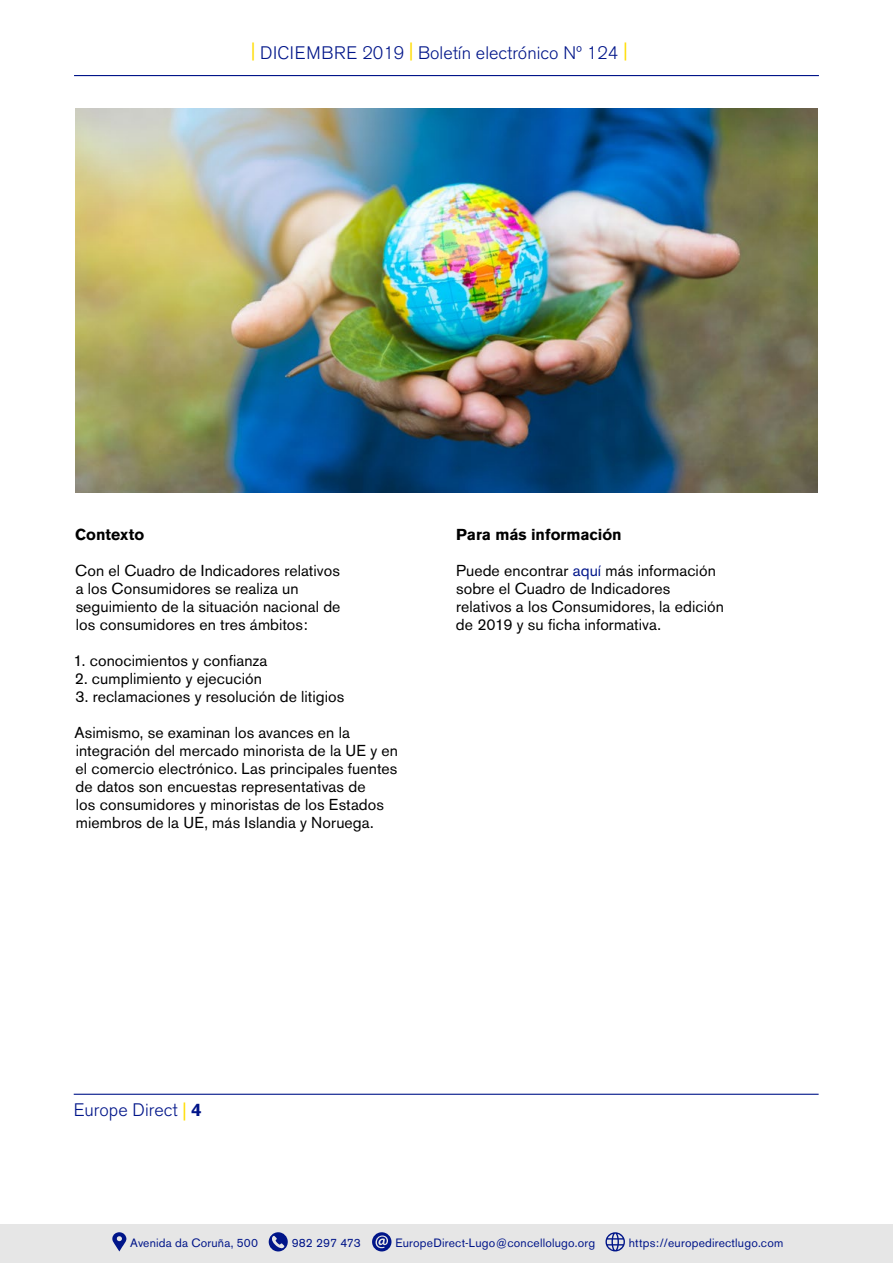
<style>
.page{position:relative;width:893px;height:1263px;background:#fff}
.page>*{position:absolute;margin:0;border:0;box-sizing:border-box;transform-origin:0 0}
.t1{font:300 18px "Akzidenz Grotesk BE";color:#001589}
.t2{font:15.75px/18px "Akzidenz Grotesk BE";letter-spacing:.005em;color:#000}
.t3{font:700 15.75px "Akzidenz Grotesk BE";color:#000}
.t4{font:12px "Akzidenz Grotesk BE";letter-spacing:.015em;color:#001589}
.s1{color:#001589}
.s2{font-weight:400;color:#fd0}
.s3{font-weight:700}
</style>
<div class="page">
<hr style="left:74px;top:1094px;width:745px;height:1px;background:#001589">
<hr style="left:74px;top:75px;width:745px;height:1px;background:#001589">
<div style="left:0;top:1224px;width:893px;height:39px;background:#e6e6e6"></div>
<svg style="left:112px;top:1232px;width:14px;height:19px"></svg>
<svg style="left:269px;top:1232px;width:19px;height:19px"></svg>
<svg style="left:272px;top:1236px;width:12px;height:12px"></svg>
<svg style="left:372px;top:1232px;width:19px;height:19px"></svg>
<svg style="left:376px;top:1235px;width:12px;height:13px"></svg>
<svg style="left:605px;top:1232px;width:20px;height:19px"></svg>
<img style="left:75px;top:108px;width:743px;height:384px">
<p class="t1" style="left:251px;top:43px;width:378px"><sup>|</sup> DICIEMBRE 2019 <sup>|</sup> Boletín electrónico Nº 124 <sup>|</sup></p>
<p class="t3" style="left:75px;top:525px;width:71px">Contexto</p>
<p class="t2" style="left:75px;top:562px;width:267px">Con el Cuadro de Indicadores relativos a los Consumidores se realiza un seguimiento de la situación nacional de los consumidores en tres ámbitos:</p>
<p class="t2" style="left:73px;top:652px;width:195px">1. conocimientos y confianza</p>
<p class="t2" style="left:75px;top:670px;width:189px">2. cumplimiento y ejecución</p>
<p class="t2" style="left:75px;top:688px;width:271px">3. reclamaciones y resolución de litigios</p>
<p class="t2" style="left:74px;top:724px;width:325px">Asimismo, se examinan los avances en la integración del mercado minorista de la UE y en el comercio electrónico. Las principales fuentes de datos son encuestas representativas de<br>los consumidores y minoristas de los Estados miembros de la UE, más Islandia y Noruega.</p>
<p class="t3" style="left:456px;top:525px;width:167px">Para más información</p>
<p class="t2" style="left:456px;top:562px;width:269px">Puede encontrar <span class="s1">aquí</span> más información sobre el Cuadro de Indicadores relativos a los Consumidores, la edición de 2019 y su ficha informativa.</p>
<p class="t1" style="left:74px;top:1100px;width:129px">Europe Direct <span class="s2">|</span> <span class="s3">4</span></p>
<p class="t4" style="left:130px;top:1236px;width:129px">Avenida da Coruña, 500</p>
<p class="t4" style="left:292px;top:1236px;width:71px">982 297 473</p>
<p class="t4" style="left:395px;top:1236px;width:201px">EuropeDirect-Lugo@concellolugo.org</p>
<p class="t4" style="left:629px;top:1236px;width:156px">https://europedirectlugo.com</p>
</div>
